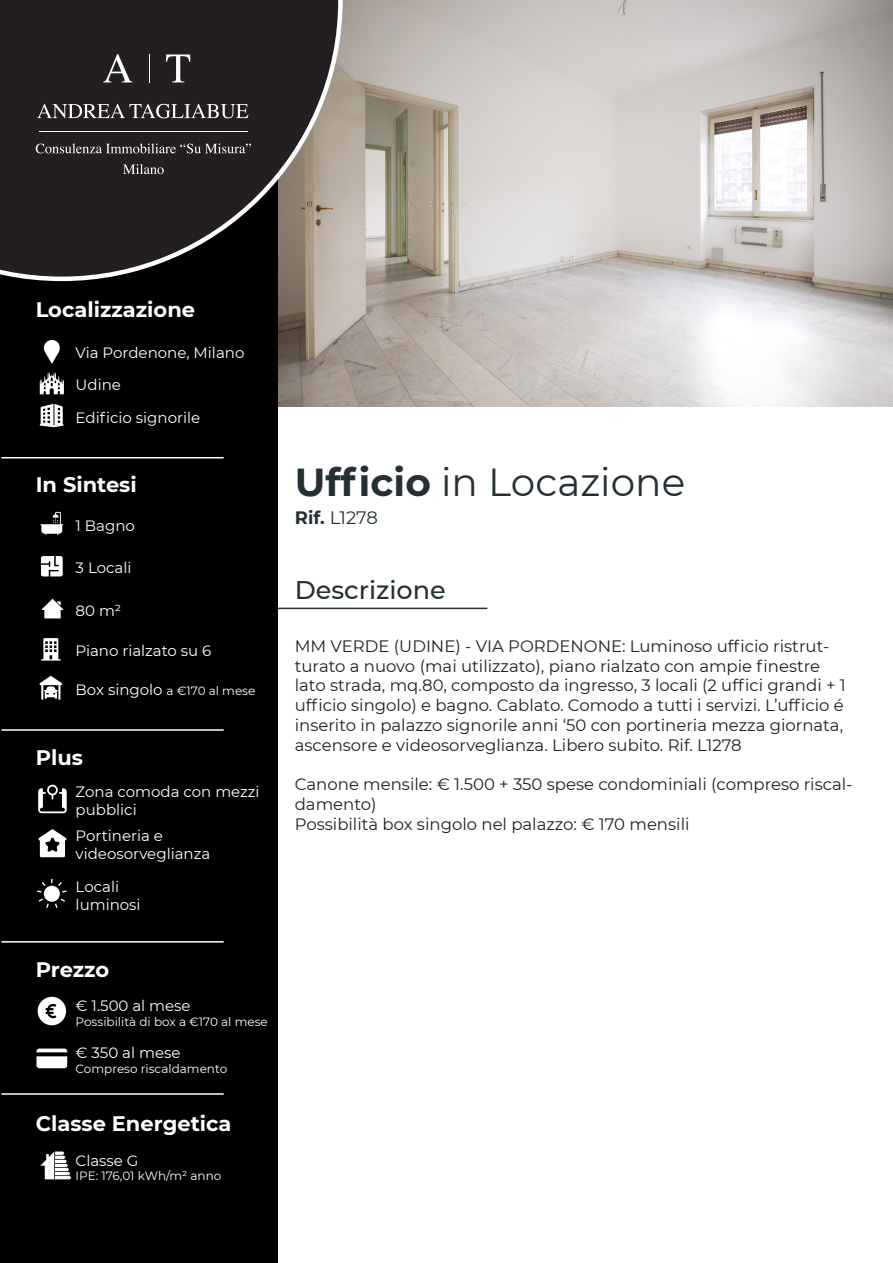
<style>
.page{position:relative;width:893px;height:1263px;background:#fff}
.page>*{position:absolute;margin:0;border:0;box-sizing:border-box;transform-origin:0 0}
.t1{font:39px "Montserrat";color:#243034}
.t2{font:500 25.5px "Montserrat";color:#243034}
.t3{font:700 21px "Montserrat";color:#fff}
.t4{font:18px "Montserrat";letter-spacing:-.01em;color:#243034}
.t5{font:16.5px/19.8px "Montserrat";color:#231f20}
.t6{font:15px/18px "Montserrat";color:#fff}
.t7{font:12px "Montserrat";color:#fff}
.s1{font-weight:700}
.s2{font-size:15px}
</style>
<div class="page">
<img style="left:277px;top:0;width:616px;height:406px">
<div style="left:0;top:0;width:277px;height:1263px;background:#000"></div>
<hr style="left:1px;top:457px;width:223px;height:1px;background:#fff">
<hr style="left:1px;top:729px;width:223px;height:2px;background:#fff">
<svg style="left:43px;top:340px;width:17px;height:23px"></svg>
<svg style="left:40px;top:372px;width:24px;height:22px"></svg>
<svg style="left:40px;top:404px;width:24px;height:23px"></svg>
<hr style="left:1px;top:941px;width:223px;height:1px;background:#fff">
<svg style="left:36px;top:1048px;width:31px;height:20px"></svg>
<svg style="left:38px;top:997px;width:28px;height:28px"></svg>
<svg style="left:38px;top:829px;width:28px;height:28px"></svg>
<svg style="left:38px;top:785px;width:29px;height:28px"></svg>
<svg style="left:37px;top:879px;width:30px;height:29px"></svg>
<hr style="left:277px;top:608px;width:210px;height:1px;background:#243034">
<hr style="left:1px;top:1093px;width:223px;height:2px;background:#fff">
<svg style="left:0;top:0;width:343px;height:281px;background:#34302f"></svg>
<svg style="left:41px;top:556px;width:22px;height:20px"></svg>
<svg style="left:40px;top:1151px;width:31px;height:28px"></svg>
<svg style="left:41px;top:638px;width:20px;height:22px"></svg>
<svg style="left:42px;top:599px;width:21px;height:19px"></svg>
<svg style="left:40px;top:512px;width:23px;height:23px"></svg>
<svg style="left:36px;top:143px;width:215px;height:10px;background:#545151"></svg>
<svg style="left:123px;top:164px;width:41px;height:10px"></svg>
<hr style="left:39px;top:131px;width:209px;height:1px;background:#fff">
<svg style="left:103px;top:54px;width:29px;height:28px"></svg>
<svg style="left:166px;top:54px;width:24px;height:28px"></svg>
<svg style="left:37px;top:104px;width:211px;height:14px;background:#605e5e"></svg>
<svg style="left:149px;top:54px;width:1px;height:28px"></svg>
<svg style="left:40px;top:676px;width:22px;height:24px"></svg>
<p class="t3" style="left:36px;top:294px;width:161px">Localizzazione</p>
<p class="t6" style="left:76px;top:343px;width:170px">Via Pordenone, Milano</p>
<p class="t6" style="left:76px;top:375px;width:47px">Udine</p>
<p class="t6" style="left:76px;top:408px;width:126px">Edificio signorile</p>
<p class="t3" style="left:36px;top:469px;width:103px">In Sintesi</p>
<p class="t1" style="left:295px;top:455px;width:392px"><span class="s1">Ufficio</span> in Locazione</p>
<p class="t6" style="left:76px;top:516px;width:61px">1 Bagno</p>
<p class="t6" style="left:76px;top:558px;width:57px">3 Locali</p>
<p class="t6" style="left:76px;top:601px;width:47px">80 m²</p>
<p class="t4" style="left:295px;top:505px;width:85px"><span class="s1">Rif.</span> L1278</p>
<p class="t2" style="left:295px;top:572px;width:153px">Descrizione</p>
<p class="t6" style="left:76px;top:641px;width:137px">Piano rialzato su 6</p>
<p class="t7" style="left:76px;top:682px;width:181px"><span class="s2">Box singolo</span> a €170 al mese</p>
<p class="t3" style="left:36px;top:743px;width:49px">Plus</p>
<p class="t6" style="left:76px;top:782px;width:185px">Zona comoda con mezzi pubblici</p>
<p class="t6" style="left:76px;top:826px;width:89px">Portineria e</p>
<p class="t6" style="left:76px;top:844px;width:136px">videosorveglianza</p>
<p class="t6" style="left:76px;top:877px;width:45px">Locali</p>
<p class="t6" style="left:76px;top:895px;width:67px">luminosi</p>
<p class="t3" style="left:36px;top:955px;width:75px">Prezzo</p>
<p class="t6" style="left:76px;top:996px;width:117px">€ 1.500 al mese</p>
<p class="t7" style="left:76px;top:1013px;width:194px">Possibilità di box a €170 al mese</p>
<p class="t6" style="left:76px;top:1043px;width:106px">€ 350 al mese</p>
<p class="t7" style="left:76px;top:1060px;width:153px">Compreso riscaldamento</p>
<p class="t3" style="left:36px;top:1108px;width:197px">Classe Energetica</p>
<p class="t6" style="left:76px;top:1151px;width:64px">Classe G</p>
<p class="t7" style="left:76px;top:1167px;width:147px">IPE: 176,01 kWh/m² anno</p>
<p class="t5" style="left:295px;top:635px;width:553px">MM VERDE (UDINE) - VIA PORDENONE: Luminoso ufficio ristrut&shy;turato a nuovo (mai utilizzato), piano rialzato con ampie finestre lato strada, mq.80, composto da ingresso, 3 locali (2 uffici grandi + 1 ufficio singolo) e bagno. Cablato. Comodo a tutti i servizi. L’ufficio é inserito in palazzo signorile anni ‘50 con portineria mezza giornata, ascensore e videosorveglianza. Libero subito. Rif. L1278</p>
<p class="t5" style="left:295px;top:774px;width:559px">Canone mensile: € 1.500 + 350 spese condominiali (compreso riscal&shy;damento)</p>
<p class="t5" style="left:295px;top:814px;width:396px">Possibilità box singolo nel palazzo: € 170 mensili</p>
</div>
